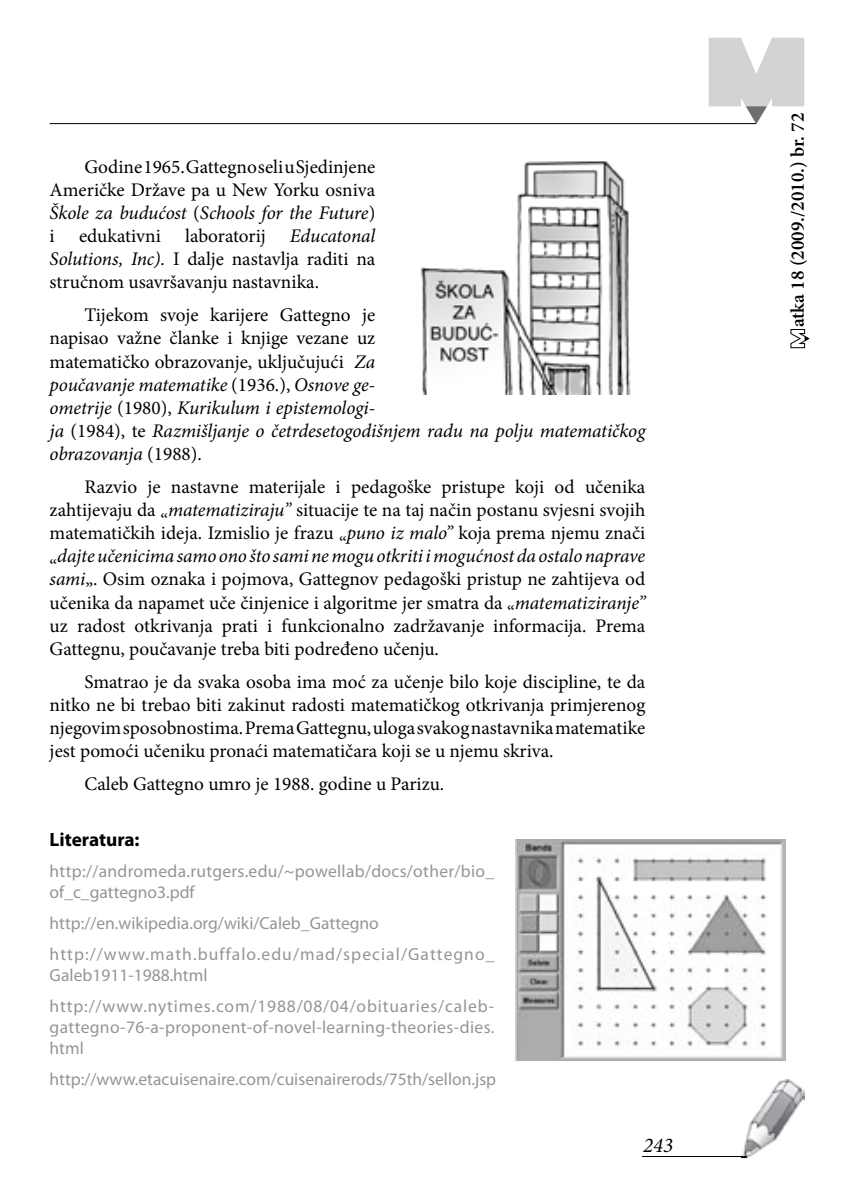
<style>
.page{position:relative;width:844px;height:1191px;background:#fff}
.page>*{position:absolute;margin:0;border:0;box-sizing:border-box;transform-origin:0 0}
.t1{font:italic 21px "Minion Pro";color:#000}
.t2{font:19.25px/23.1px "Minion Pro";color:#000;text-align:justify}
.t3{font:italic 19.25px/23.1px "Minion Pro";letter-spacing:-.005em;color:#000}
.t4{font:600 19.25px "Minion Pro";color:#000}
.t5{font:700 19.25px "Myriad Pro";letter-spacing:-.01em;color:#000}
.t6{font:17.5px/21px "Myriad Pro";letter-spacing:.02em;color:#939598}
.t7{font:17.5px/31px "Myriad Pro";letter-spacing:.055em;color:#939598}
.t8{font:17.5px/31px "Myriad Pro";letter-spacing:.05em;color:#939598}
.t9{font:17.5px "Myriad Pro";color:#939598}
.s1{font-style:italic}
.s2{font-style:normal}
</style>
<div class="page">
<hr style="left:50px;top:123px;width:706px;height:1px;background:#000">
<svg style="left:708px;top:38px;width:96px;height:86px"></svg>
<hr style="left:642px;top:1156px;width:104px;height:1px;background:#000">
<img style="left:741px;top:1079px;width:63px;height:80px">
<svg style="left:790px;top:329px;width:20px;height:19px"></svg>
<img style="left:421px;top:161px;width:210px;height:233px">
<img style="left:515px;top:839px;width:270px;height:221px">
<p class="t2" style="left:50px;top:155px;width:327px;text-indent:35px">Godine 1965. Gattegno seli u Sjedinjene Američke Države pa u New Yorku osniva <span class="s1">Škole za budućost</span> (<span class="s1">Schools for the Future</span>) i</p>
<p class="t2" style="left:50px;top:224px;width:327px;text-indent:240px"><span class="s1">Educatonal Solutions, Inc).</span> I dalje nastavlja raditi na stručnom usavršavanju nastavnika.</p>
<p class="t3" style="left:50px;top:304px;width:597px;text-indent:35px"><span class="s2">Tijekom svoje karijere Gattegno je<br>napisao važne članke i knjige vezane uz<br>matematičko obrazovanje, uključujući</span> Za<br>poučavanje matematike <span class="s2">(1936.),</span> Osnove ge-<br>ometrije <span class="s2">(1980),</span> Kurikulum i epistemologi-<br>ja <span class="s2">(1984), te</span> Razmišljanje o četrdesetogodišnjem radu na polju matematičkog obrazovanja <span class="s2">(1988).</span></p>
<p class="t2" style="left:50px;top:475px;width:597px;text-indent:35px">Razvio je nastavne materijale i pedagoške pristupe koji od učenika zahtijevaju da</p>
<p class="t2" style="left:79px;top:224px;width:83px">edukativni</p>
<p class="t2" style="left:185px;top:224px;width:82px">laboratorij</p>
<p class="t2" style="left:50px;top:498px;width:597px;text-indent:118px"><span class="s1">matematiziraju”</span> situacije te na taj način postanu svjesni svojih matematičkih ideja. Izmislio je frazu</p>
<p class="t2" style="left:160px;top:509px;width:9px">“</p>
<p class="t2" style="left:339px;top:532px;width:9px">“</p>
<p class="t2" style="left:346px;top:521px;width:300px"><span class="s1">puno iz malo”</span> koja prema njemu znači</p>
<p class="t3" style="left:50px;top:544px;width:597px;text-align:center">dajte učenicima samo ono što sami ne mogu otkriti i mogućnost da ostalo naprave sami <span class="s2">. Osim oznaka i pojmova, Gattegnov pedagoški pristup ne zahtijeva od</span></p>
<p class="t2" style="left:50px;top:555px;width:9px">“</p>
<p class="t2" style="left:85px;top:578px;width:9px">”</p>
<p class="t2" style="left:50px;top:591px;width:454px">učenika da napamet uče činjenice i algoritme jer smatra da</p>
<p class="t2" style="left:507px;top:601px;width:9px">“</p>
<p class="t3" style="left:515px;top:591px;width:132px">matematiziranje”</p>
<p class="t2" style="left:50px;top:614px;width:597px">uz radost otkrivanja prati i funkcionalno zadržavanje informacija. Prema<br>Gattegnu, poučavanje treba biti podređeno učenju.</p>
<p class="t2" style="left:50px;top:670px;width:597px;text-indent:35px">Smatrao je da svaka osoba ima moć za učenje bilo koje discipline, te da nitko ne bi trebao biti zakinut radosti matematičkog otkrivanja primjerenog njegovim sposobnostima. Prema Gattegnu, uloga svakog nastavnika matematike jest pomoći učeniku pronaći matematičara koji se u njemu skriva.</p>
<p class="t2" style="left:84px;top:772px;width:361px">Caleb Gattegno umro je 1988. godine u Parizu.</p>
<p class="t5" style="left:50px;top:827px;width:91px">Literatura:</p>
<p class="t6" style="left:50px;top:860px;width:446px">http://andromeda.rutgers.edu/~powellab/docs/other/bio_ of_c_gattegno3.pdf</p>
<p class="t7" style="left:50px;top:907px;width:446px">http://en.wikipedia.org/wiki/Caleb_Gattegno http://www.math.buffalo.edu/mad/special/Gattegno_</p>
<p class="t8" style="left:50px;top:959px;width:446px">Galeb1911-1988.html http://www.nytimes.com/1988/08/04/obituaries/caleb-</p>
<p class="t6" style="left:50px;top:1016px;width:446px">gattegno-76-a-proponent-of-novel-learning-theories-dies. html</p>
<p class="t9" style="left:50px;top:1068px;width:448px">http://www.etacuisenaire.com/cuisenairerods/75th/sellon.jsp</p>
<p class="t1" style="left:643px;top:1130px;width:32px">243</p>
<p class="t4" style="left:784px;top:327px;width:216px;rotate:-90deg">atka 18 (2009./2010.) br. 72</p>
</div>
